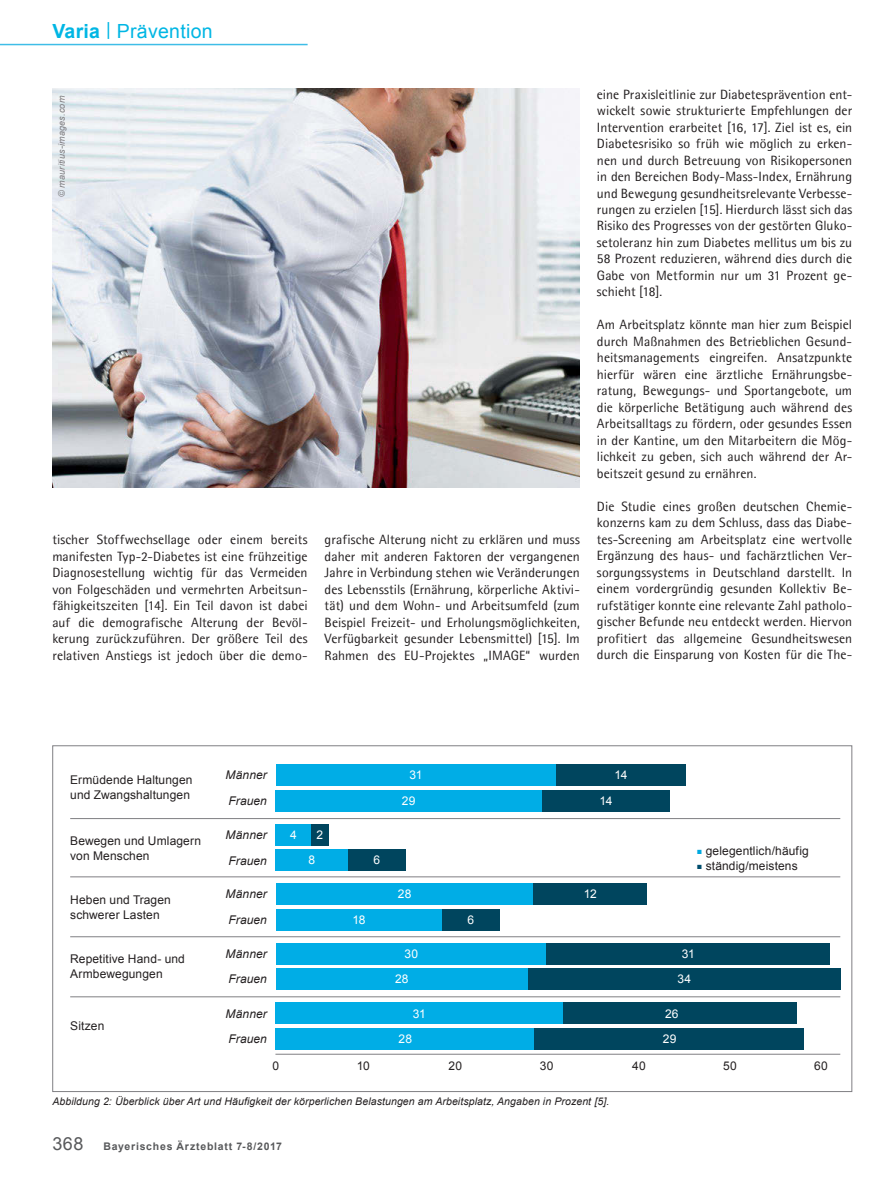
<style>
.page{position:relative;width:896px;height:1190px;background:#fff}
.page>*{position:absolute;margin:0;border:0;box-sizing:border-box;transform-origin:0 0}
.t1{font:19.5px "Arial";letter-spacing:.015em;color:#00b6e4}
.t2{font:13.5px/16.5px "Agfa Rotis Semisans";letter-spacing:.005em;color:#231f20;text-align:justify}
.t3{font:12px/15px "Arial";letter-spacing:.01em;color:#231f20}
.t4{font:italic 12px "Arial";letter-spacing:.01em;color:#231f20}
.t5{font:12px "Arial";letter-spacing:.005em;color:#fff}
.t6{font:italic 10.5px "Arial";letter-spacing:.01em;color:#231f20}
.t7{font:700 10.5px "Arial";letter-spacing:.07em;color:#58595b}
.t8{font:italic 9px "Arial";letter-spacing:.02em;color:#807f83}
.s1{font-weight:700}
.s2{font-size:9px;color:#00a9e0}
.s3{font-size:9px;color:#004d6d}
.s4{font-weight:400;font-size:18px}
</style>
<div class="page">
<hr style="left:0;top:44px;width:307px;height:1px;background:#3ebde7">
<img style="left:52px;top:89px;width:528px;height:398px">
<div style="left:276px;top:764px;width:280px;height:22px;background:#00ade6"></div>
<div style="left:556px;top:764px;width:129px;height:22px;background:#00455e"></div>
<div style="left:276px;top:790px;width:266px;height:21px;background:#00ade6"></div>
<div style="left:542px;top:790px;width:128px;height:21px;background:#00455e"></div>
<div style="left:276px;top:824px;width:35px;height:21px;background:#00ade6"></div>
<div style="left:311px;top:824px;width:18px;height:21px;background:#00455e"></div>
<div style="left:276px;top:849px;width:72px;height:22px;background:#00ade6"></div>
<div style="left:348px;top:849px;width:58px;height:22px;background:#00455e"></div>
<div style="left:276px;top:883px;width:257px;height:22px;background:#00ade6"></div>
<div style="left:533px;top:883px;width:114px;height:22px;background:#00455e"></div>
<div style="left:276px;top:909px;width:166px;height:21px;background:#00ade6"></div>
<div style="left:442px;top:909px;width:58px;height:21px;background:#00455e"></div>
<div style="left:276px;top:943px;width:270px;height:21px;background:#00ade6"></div>
<div style="left:546px;top:943px;width:284px;height:21px;background:#00455e"></div>
<div style="left:276px;top:968px;width:252px;height:22px;background:#00ade6"></div>
<div style="left:528px;top:968px;width:312px;height:22px;background:#00455e"></div>
<div style="left:276px;top:1002px;width:287px;height:22px;background:#00ade6"></div>
<div style="left:563px;top:1002px;width:233px;height:22px;background:#00455e"></div>
<div style="left:276px;top:1028px;width:259px;height:21px;background:#00ade6"></div>
<div style="left:535px;top:1028px;width:269px;height:21px;background:#00455e"></div>
<hr style="left:70px;top:818px;width:770px;height:1px;background:#807f83">
<hr style="left:70px;top:936px;width:770px;height:1px;background:#807f83">
<hr style="left:70px;top:877px;width:770px;height:1px;background:#807f83">
<hr style="left:70px;top:997px;width:770px;height:1px;background:#807f83">
<hr style="left:275px;top:1054px;width:565px;height:1px;background:#807f83">
<h1 class="t1" style="left:52px;top:20px;width:162px"><span class="s1">Varia</span> <sup>|</sup> Prävention</h1>
<p class="t8" style="left:57px;top:197px;width:103px;rotate:-90deg">© mauritius-images.com</p>
<p class="t2" style="left:52px;top:531px;width:257px">tischer Stoffwechsellage oder einem bereits manifesten Typ-2-Diabetes ist eine frühzeitige Diagnosestellung wichtig für das Vermeiden von Folgeschäden und vermehrten Arbeitsun&shy;fähigkeitszeiten [14]. Ein Teil davon ist dabei auf die demografische Alterung der Bevöl&shy;kerung zurückzuführen. Der größere Teil des relativen Anstiegs ist jedoch über die demo-</p>
<p class="t2" style="left:324px;top:531px;width:257px">grafische Alterung nicht zu erklären und muss daher mit anderen Faktoren der vergangenen Jahre in Verbindung stehen wie Veränderungen des Lebensstils (Ernährung, körperliche Aktivi&shy;tät) und dem Wohn- und Arbeitsumfeld (zum Beispiel Freizeit- und Erholungsmöglichkeiten, Verfügbarkeit gesunder Lebensmittel) [15]. Im Rahmen des EU-Projektes „IMAGE“ wurden</p>
<p class="t2" style="left:597px;top:86px;width:257px">eine Praxisleitlinie zur Diabetesprävention ent&shy;wickelt sowie strukturierte Empfehlungen der Intervention erarbeitet [16, 17]. Ziel ist es, ein Diabetesrisiko so früh wie möglich zu erken&shy;nen und durch Betreuung von Risikopersonen in den Bereichen Body-Mass-Index, Ernährung und Bewegung gesundheitsrelevante Verbesse&shy;rungen zu erzielen [15]. Hierdurch lässt sich das Risiko des Progresses von der gestörten Gluko&shy;setoleranz hin zum Diabetes mellitus um bis zu 58 Prozent reduzieren, während dies durch die Gabe von Metformin nur um 31 Prozent ge&shy;schieht [18].</p>
<p class="t2" style="left:597px;top:317px;width:257px">Am Arbeitsplatz könnte man hier zum Beispiel durch Maßnahmen des Betrieblichen Gesund&shy;heitsmanagements eingreifen. Ansatzpunkte hierfür wären eine ärztliche Ernährungsbe&shy;ratung, Bewegungs- und Sportangebote, um die körperliche Betätigung auch während des Arbeitsalltags zu fördern, oder gesundes Essen in der Kantine, um den Mitarbeitern die Mög&shy;lichkeit zu geben, sich auch während der Ar&shy;beitszeit gesund zu ernähren.</p>
<p class="t2" style="left:597px;top:498px;width:257px">Die Studie eines großen deutschen Chemie&shy;konzerns kam zu dem Schluss, dass das Diabe&shy;tes-Screening am Arbeitsplatz eine wertvolle Ergänzung des haus- und fachärztlichen Ver&shy;sorgungssystems in Deutschland darstellt. In einem vordergründig gesunden Kollektiv Be&shy;rufstätiger konnte eine relevante Zahl patholo&shy;gischer Befunde neu entdeckt werden. Hiervon profitiert das allgemeine Gesundheitswesen durch die Einsparung von Kosten für die The-</p>
<p class="t3" style="left:70px;top:773px;width:124px">Ermüdende Haltungen und Zwangshaltungen</p>
<p class="t3" style="left:70px;top:833px;width:132px">Bewegen und Umlagern von Menschen</p>
<p class="t3" style="left:70px;top:892px;width:102px">Heben und Tragen schwerer Lasten</p>
<p class="t3" style="left:70px;top:952px;width:116px">Repetitive Hand- und<br>Armbewegungen</p>
<p class="t3" style="left:70px;top:1019px;width:36px">Sitzen</p>
<p class="t4" style="left:225px;top:768px;width:43px">Männer</p>
<p class="t5" style="left:409px;top:768px;width:15px">31</p>
<p class="t5" style="left:614px;top:769px;width:14px">14</p>
<p class="t4" style="left:228px;top:794px;width:40px">Frauen</p>
<p class="t5" style="left:402px;top:794px;width:15px">29</p>
<p class="t5" style="left:599px;top:794px;width:14px">14</p>
<p class="t4" style="left:225px;top:828px;width:43px">Männer</p>
<p class="t5" style="left:290px;top:828px;width:8px">4</p>
<p class="t5" style="left:316px;top:828px;width:8px">2</p>
<p class="t4" style="left:228px;top:854px;width:40px">Frauen</p>
<p class="t5" style="left:308px;top:854px;width:8px">8</p>
<p class="t5" style="left:373px;top:854px;width:8px">6</p>
<p class="t3" style="left:696px;top:844px;width:113px"><span class="s2">■</span> gelegentlich/häufig</p>
<p class="t3" style="left:696px;top:859px;width:102px"><span class="s3">■</span> ständig/meistens</p>
<p class="t4" style="left:225px;top:888px;width:43px">Männer</p>
<p class="t5" style="left:398px;top:888px;width:15px">28</p>
<p class="t5" style="left:583px;top:888px;width:14px">12</p>
<p class="t4" style="left:228px;top:913px;width:40px">Frauen</p>
<p class="t5" style="left:352px;top:913px;width:15px">18</p>
<p class="t5" style="left:467px;top:913px;width:8px">6</p>
<p class="t4" style="left:225px;top:947px;width:43px">Männer</p>
<p class="t5" style="left:404px;top:947px;width:15px">30</p>
<p class="t5" style="left:681px;top:947px;width:15px">31</p>
<p class="t4" style="left:228px;top:973px;width:40px">Frauen</p>
<p class="t5" style="left:395px;top:972px;width:15px">28</p>
<p class="t5" style="left:677px;top:973px;width:15px">34</p>
<p class="t4" style="left:225px;top:1007px;width:43px">Männer</p>
<p class="t5" style="left:413px;top:1007px;width:15px">31</p>
<p class="t5" style="left:665px;top:1007px;width:15px">26</p>
<p class="t4" style="left:228px;top:1032px;width:40px">Frauen</p>
<p class="t5" style="left:398px;top:1032px;width:15px">28</p>
<p class="t5" style="left:662px;top:1032px;width:15px">29</p>
<p class="t3" style="left:272px;top:1058px;width:8px">0</p>
<p class="t3" style="left:357px;top:1058px;width:15px">10</p>
<p class="t3" style="left:448px;top:1058px;width:15px">20</p>
<p class="t3" style="left:540px;top:1058px;width:15px">30</p>
<p class="t3" style="left:632px;top:1058px;width:15px">40</p>
<p class="t3" style="left:723px;top:1058px;width:15px">50</p>
<p class="t3" style="left:814px;top:1058px;width:15px">60</p>
<p class="t6" style="left:52px;top:1095px;width:558px">Abbildung 2: Überblick über Art und Häufigkeit der körperlichen Belastungen am Arbeitsplatz, Angaben in Prozent [5].</p>
<p class="t7" style="left:52px;top:1140px;width:231px"><span class="s4">368</span> Bayerisches Ärzteblatt 7-8/2017</p>
</div>
